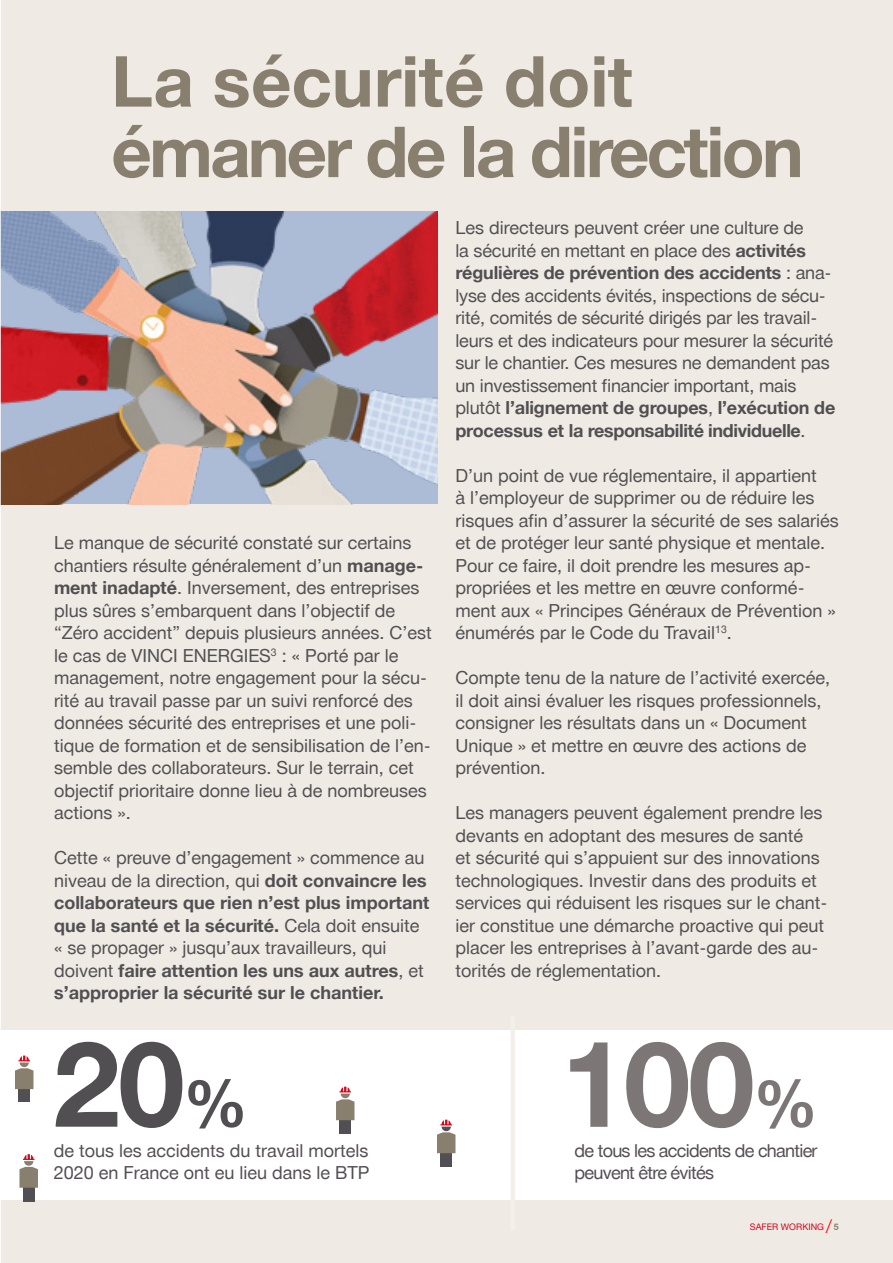
<style>
.page{position:relative;width:893px;height:1263px;background:#efebe4}
.page>*{position:absolute;margin:0;border:0;box-sizing:border-box;transform-origin:0 0}
.t1{font:700 120px "Hilti";color:#7d7677}
.t2{font:700 120px "Hilti";color:#524f53}
.t3{font:700 70.5px/70.5px "Hilti";letter-spacing:-.04em;color:#887f6e}
.t4{font:700 66px "Hilti";color:#524f53}
.t5{font:18px/22.5px "Hilti";color:#524f53}
.t6{font:700 18px/22.5px "Hilti";color:#524f53}
.t7{font:18px "Hilti";color:#544e54}
.t8{font:18px/22.5px "Hilti";letter-spacing:-.04em;color:#544e54}
.t9{font:9px "Hilti";color:#d2051e}
.s1{font-weight:700}
.s2{font-weight:400}
.s3{font-size:66px}
.s4{font-size:15px;color:#f00}
.s5{font-weight:700;color:#887f6e}
</style>
<div class="page">
<div style="left:0;top:1030px;width:893px;height:170px;background:#fff"></div>
<hr style="left:511px;top:1016px;width:4px;height:214px;background:#f3f0eb">
<div style="left:340px;top:1119px;width:11px;height:15px;background:#524f54"></div>
<svg style="left:336px;top:1087px;width:18px;height:33px"></svg>
<div style="left:23px;top:1187px;width:11px;height:15px;background:#524f54"></div>
<svg style="left:19px;top:1154px;width:19px;height:34px"></svg>
<div style="left:441px;top:1152px;width:11px;height:15px;background:#524f54"></div>
<svg style="left:437px;top:1120px;width:18px;height:33px"></svg>
<img style="left:1px;top:212px;width:436px;height:292px">
<hr style="left:0;top:0;width:1px;height:1263px;background:#fff">
<div style="left:19px;top:1087px;width:11px;height:15px;background:#524f54"></div>
<svg style="left:15px;top:1055px;width:18px;height:34px"></svg>
<h2 class="t3" style="left:111px;top:43px;width:694px">La sécurité doit émaner de la direction</h2>
<p class="t5" style="left:54px;top:531px;width:379px">Le manque de sécurité constaté sur certains chantiers résulte généralement d’un <span class="s1">manage&shy;ment inadapté</span>. Inversement, des entreprises plus sûres s’embarquent dans l’objectif de “Zéro accident” depuis plusieurs années. C’est le cas de VINCI ENERGIES<sup>3</sup> : « Porté par le management, notre engagement pour la sécu&shy;rité au travail passe par un suivi renforcé des données sécurité des entreprises et une poli&shy;tique de formation et de sensibilisation de l’en&shy;semble des collaborateurs. Sur le terrain, cet objectif prioritaire donne lieu à de nombreuses actions ».</p>
<p class="t6" style="left:54px;top:846px;width:377px"><span class="s2">Cette « preuve d’engagement » commence au niveau de la direction, qui</span> doit convaincre les collaborateurs que rien n’est plus important que la santé et la sécurité. <span class="s2">Cela doit ensuite « se propager » jusqu’aux travailleurs, qui doivent</span> faire attention les uns aux autres<span class="s2">, et </span>s’approprier la sécurité sur le chantier.</p>
<h1 class="t2" style="left:54px;top:999px;width:133px">20</h1>
<p class="t7" style="left:54px;top:1137px;width:316px">de tous les accidents du travail mortels</p>
<h3 class="t4" style="left:183px;top:1056px;width:67px">%</h3>
<p class="t7" style="left:54px;top:1160px;width:317px">2020 en France ont eu lieu dans le BTP</p>
<p class="t5" style="left:455px;top:216px;width:381px">Les directeurs peuvent créer une culture de<br>la sécurité en mettant en place des <span class="s1">activités régulières de prévention des accidents</span> : ana&shy;lyse des accidents évités, inspections de sécu&shy;rité, comités de sécurité dirigés par les travail&shy;leurs et des indicateurs pour mesurer la sécurité sur le chantier. Ces mesures ne demandent pas un investissement financier important, mais plutôt <span class="s1">l’alignement de groupes</span>, <span class="s1">l’exécution de processus et la responsabilité individuelle</span>.</p>
<p class="t5" style="left:455px;top:463px;width:385px">D’un point de vue réglementaire, il appartient<br>à l’employeur de supprimer ou de réduire les risques afin d’assurer la sécurité de ses salariés et de protéger leur santé physique et mentale.<br>Pour ce faire, il doit prendre les mesures ap&shy;propriées et les mettre en œuvre conformé&shy;ment aux « Principes Généraux de Prévention » énumérés par le Code du Travail<sup>13</sup>.</p>
<p class="t5" style="left:455px;top:666px;width:376px">Compte tenu de la nature de l’activité exercée, il doit ainsi évaluer les risques professionnels, consigner les résultats dans un « Document Unique » et mettre en œuvre des actions de prévention.</p>
<p class="t5" style="left:455px;top:801px;width:374px">Les managers peuvent également prendre les devants en adoptant des mesures de santé<br>et sécurité qui s’appuient sur des innovations technologiques. Investir dans des produits et services qui réduisent les risques sur le chant&shy;ier constitue une démarche proactive qui peut placer les entreprises à l’avant-garde des au&shy;torités de réglementation.</p>
<h1 class="t1" style="left:560px;top:999px;width:261px">100<span class="s3">%</span></h1>
<p class="t8" style="left:575px;top:1138px;width:245px">de tous les accidents de chantier peuvent être évités</p>
<p class="t9" style="left:750px;top:1221px;width:90px">SAFER WORKING <span class="s4">/</span> <span class="s5">5</span></p>
</div>
